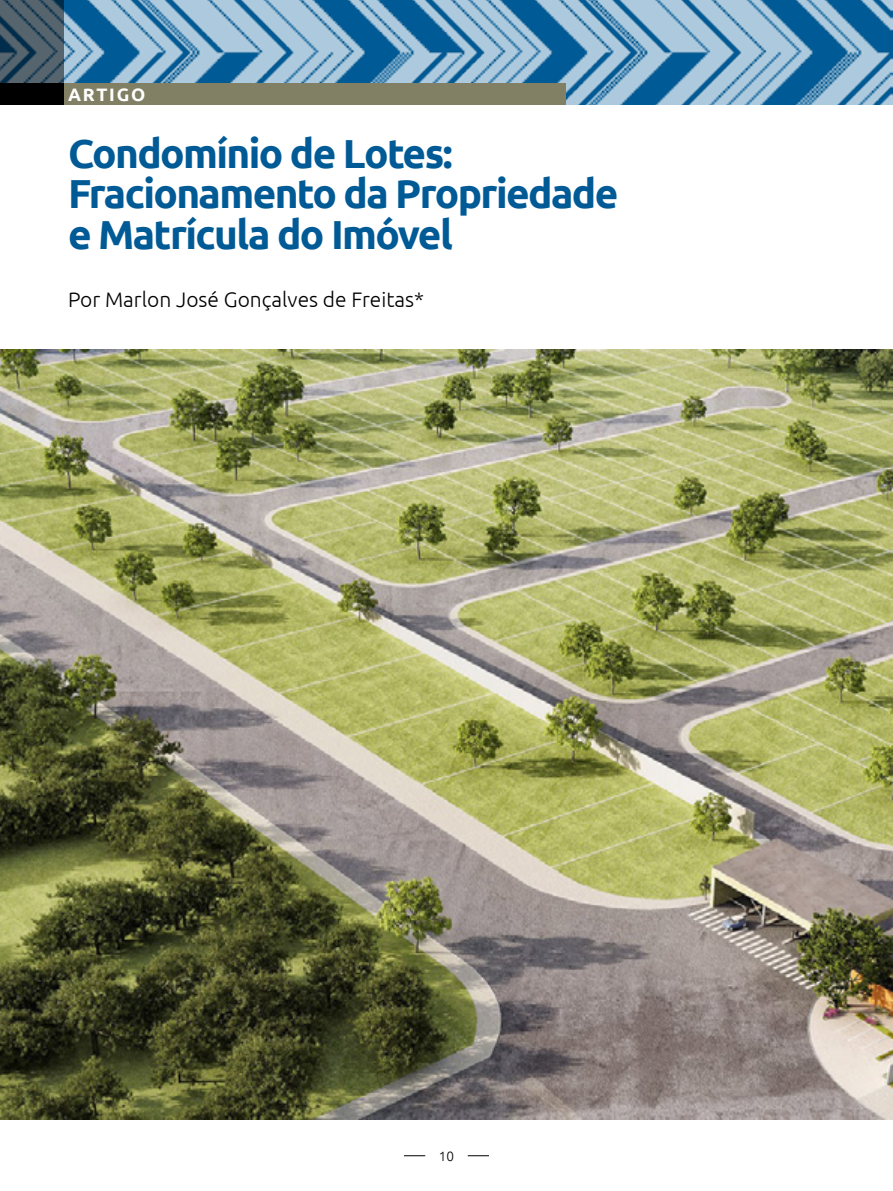
<style>
.page{position:relative;width:893px;height:1191px;background:#fff}
.page>*{position:absolute;margin:0;border:0;box-sizing:border-box;transform-origin:0 0}
.t1{font:700 40.5px/40.5px "Ubuntu";letter-spacing:-.04em;color:#005a96}
.t2{font:300 21px "Ubuntu";color:#000}
.t3{font:700 18px "Ubuntu";letter-spacing:.1em;color:#fff}
.t4{font:300 13.5px "Ubuntu";color:#000}
</style>
<div class="page">
<svg style="left:404px;top:1155px;width:21px;height:1px"></svg>
<svg style="left:468px;top:1155px;width:21px;height:1px"></svg>
<img style="left:64px;top:0;width:829px;height:104px">
<svg style="left:0;top:0;width:64px;height:83px;background:#435866"></svg>
<div style="left:0;top:83px;width:566px;height:21px;background:#828064"></div>
<div style="left:0;top:83px;width:64px;height:21px;background:#000"></div>
<img style="left:0;top:350px;width:893px;height:769px">
<p class="t3" style="left:68px;top:83px;width:79px">ARTIGO</p>
<p class="t1" style="left:68px;top:132px;width:552px">Condomínio de Lotes:<br>Fracionamento da Propriedade e Matrícula do Imóvel</p>
<p class="t2" style="left:68px;top:287px;width:358px">Por Marlon José Gonçalves de Freitas*</p>
<p class="t4" style="left:439px;top:1148px;width:17px">10</p>
</div>
